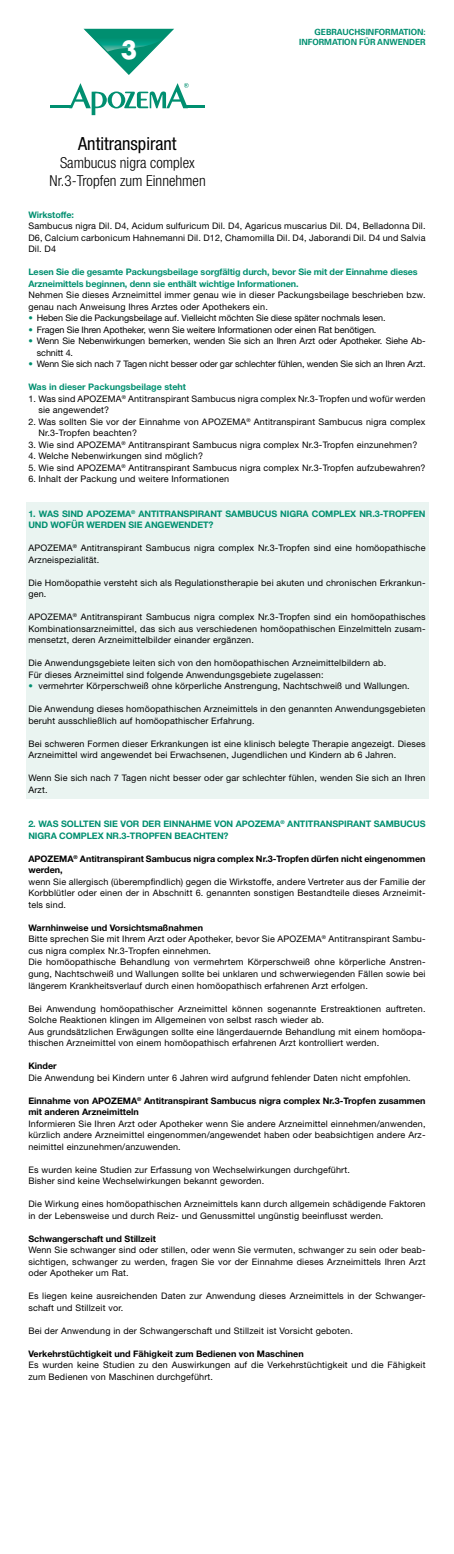
<style>
.page{position:relative;width:454px;height:1554px;background:#fff}
.page>*{position:absolute;margin:0;border:0;box-sizing:border-box;transform-origin:0 0}
.t1{font:700 24px "Futura Std";color:#fff}
.t2{font:condensed 18.1px "Helvetica Neue LT Std";color:#000}
.t3{font:300 condensed 15.1px/17.8px "Helvetica Neue LT Std";color:#000;text-align:center}
.t4{font:9px/11.5px "Helvetica Neue LT Std";letter-spacing:.02em;color:#000}
.t5{font:700 9px/11.5px "Helvetica Neue LT Std";letter-spacing:-.01em;color:#008f70}
.t6{font:9px/11.5px "Helvetica Neue LT Std";letter-spacing:-.01em;color:#000}
.t7{font:700 9px/11.5px "Helvetica Neue LT Std";color:#000}
.t8{font:700 8.5px/10.2px "Univers LT Std";letter-spacing:-.005em;color:#008f70;text-align:right}
.s1{color:#008f70}
.s2{font-weight:700}
</style>
<div class="page">
<div style="left:26px;top:502px;width:402px;height:296px;background:#eaf4f1"></div>
<svg style="left:83px;top:28px;width:91px;height:47px"></svg>
<hr style="left:51px;top:105px;width:21px;height:3px;background:#008f70">
<hr style="left:183px;top:105px;width:22px;height:3px;background:#008f70">
<svg style="left:69px;top:83px;width:119px;height:32px"></svg>
<h1 class="t1" style="left:121px;top:34px;width:18px">3</h1>
<h2 class="t2" style="left:78px;top:133px;width:100px">Antitranspirant</h2>
<h3 class="t3" style="left:50px;top:153px;width:157px">Sambucus nigra complex<br>Nr.3-Tropfen zum Einnehmen</h3>
<p class="t8" style="left:299px;top:26px;width:128px">GEBRAUCHSINFORMATION:<br>INFORMATION FÜR ANWENDER</p>
<p class="t5" style="left:28px;top:208px;width:47px">Wirkstoffe:</p>
<p class="t4" style="left:28px;top:220px;width:398px;text-align:justify">Sambucus nigra Dil. D4, Acidum sulfuricum Dil. D4, Agaricus muscarius Dil. D4, Belladonna Dil.<br>D6, Calcium carbonicum Hahnemanni Dil. D12, Chamomilla Dil. D4, Jaborandi Dil. D4 und Salvia Dil. D4</p>
<p class="t5" style="left:28px;top:266px;width:390px">Lesen Sie die gesamte Packungsbeilage sorgfältig durch, bevor Sie mit der Einnahme dieses<br>Arzneimittels beginnen, denn sie enthält wichtige Informationen.</p>
<p class="t4" style="left:28px;top:289px;width:398px">Nehmen Sie dieses Arzneimittel immer genau wie in dieser Packungsbeilage beschrieben bzw. genau nach Anweisung Ihres Arztes oder Apothekers ein.</p>
<p class="t6" style="left:28px;top:312px;width:358px"><span class="s1">•</span> Heben Sie die Packungsbeilage auf. Vielleicht möchten Sie diese später nochmals lesen.</p>
<p class="t6" style="left:28px;top:324px;width:349px"><span class="s1">•</span> Fragen Sie Ihren Apotheker, wenn Sie weitere Informationen oder einen Rat benötigen.</p>
<p class="t6" style="left:37px;top:335px;width:390px;text-indent:-9px"><span class="s1">•</span> Wenn Sie Nebenwirkungen bemerken, wenden Sie sich an Ihren Arzt oder Apotheker. Siehe Ab&shy;schnitt 4.</p>
<p class="t6" style="left:28px;top:358px;width:398px"><span class="s1">•</span> Wenn Sie sich nach 7 Tagen nicht besser oder gar schlechter fühlen, wenden Sie sich an Ihren Arzt.</p>
<p class="t5" style="left:28px;top:381px;width:159px">Was in dieser Packungsbeilage steht</p>
<p class="t4" style="left:38px;top:393px;width:388px;text-indent:-10px">1. Was sind APOZEMA<sup>®</sup> Antitranspirant Sambucus nigra complex Nr.3-Tropfen und wofür werden sie angewendet?</p>
<p class="t4" style="left:38px;top:416px;width:388px;text-indent:-10px">2. Was sollten Sie vor der Einnahme von APOZEMA<sup>®</sup> Antitranspirant Sambucus nigra complex<br>Nr.3-Tropfen beachten?</p>
<p class="t4" style="left:28px;top:439px;width:390px">3. Wie sind APOZEMA<sup>®</sup> Antitranspirant Sambucus nigra complex Nr.3-Tropfen einzunehmen?</p>
<p class="t4" style="left:28px;top:450px;width:176px">4. Welche Nebenwirkungen sind möglich?</p>
<p class="t4" style="left:28px;top:462px;width:398px">5. Wie sind APOZEMA<sup>®</sup> Antitranspirant Sambucus nigra complex Nr.3-Tropfen aufzubewahren?</p>
<p class="t4" style="left:28px;top:473px;width:202px">6. Inhalt der Packung und weitere Informationen</p>
<p class="t5" style="left:28px;top:507px;width:398px">1. WAS SIND APOZEMA<sup>®</sup> ANTITRANSPIRANT SAMBUCUS NIGRA COMPLEX NR.3-TROPFEN<br>UND WOFÜR WERDEN SIE ANGEWENDET?</p>
<p class="t4" style="left:28px;top:542px;width:398px">APOZEMA<sup>®</sup> Antitranspirant Sambucus nigra complex Nr.3-Tropfen sind eine homöopathische<br>Arzneispezialität.</p>
<p class="t4" style="left:28px;top:577px;width:398px">Die Homöopathie versteht sich als Regulationstherapie bei akuten und chronischen Erkrankun&shy;gen.</p>
<p class="t4" style="left:28px;top:611px;width:398px;text-align:justify">APOZEMA<sup>®</sup> Antitranspirant Sambucus nigra complex Nr.3-Tropfen sind ein homöopathisches Kombinationsarzneimittel, das sich aus verschiedenen homöopathischen Einzelmitteln zusam&shy;mensetzt, deren Arzneimittelbilder einander ergänzen.</p>
<p class="t4" style="left:28px;top:657px;width:359px">Die Anwendungsgebiete leiten sich von den homöopathischen Arzneimittelbildern ab.<br>Für dieses Arzneimittel sind folgende Anwendungsgebiete zugelassen:</p>
<p class="t4" style="left:28px;top:680px;width:382px"><span class="s1">•</span> vermehrter Körperschweiß ohne körperliche Anstrengung, Nachtschweiß und Wallungen.</p>
<p class="t4" style="left:28px;top:703px;width:398px">Die Anwendung dieses homöopathischen Arzneimittels in den genannten Anwendungsgebieten beruht ausschließlich auf homöopathischer Erfahrung.</p>
<p class="t4" style="left:28px;top:738px;width:398px">Bei schweren Formen dieser Erkrankungen ist eine klinisch belegte Therapie angezeigt. Dieses<br>Arzneimittel wird angewendet bei Erwachsenen, Jugendlichen und Kindern ab 6 Jahren.</p>
<p class="t4" style="left:28px;top:772px;width:398px">Wenn Sie sich nach 7 Tagen nicht besser oder gar schlechter fühlen, wenden Sie sich an Ihren<br>Arzt.</p>
<p class="t5" style="left:28px;top:818px;width:398px">2. WAS SOLLTEN SIE VOR DER EINNAHME VON APOZEMA<sup>®</sup> ANTITRANSPIRANT SAMBUCUS<br>NIGRA COMPLEX NR.3-TROPFEN BEACHTEN?</p>
<p class="t7" style="left:28px;top:852px;width:398px">APOZEMA<sup>®</sup> Antitranspirant Sambucus nigra complex Nr.3-Tropfen dürfen nicht eingenommen werden,</p>
<p class="t4" style="left:28px;top:876px;width:398px;text-align:justify">wenn Sie allergisch (überempfindlich) gegen die Wirkstoffe, andere Vertreter aus der Familie der Korbblütler oder einen der in Abschnitt 6. genannten sonstigen Bestandteile dieses Arzneimit&shy;tels sind.</p>
<p class="t4" style="left:28px;top:922px;width:398px"><span class="s2">Warnhinweise und Vorsichtsmaßnahmen<br></span>Bitte sprechen Sie mit Ihrem Arzt oder Apotheker, bevor Sie APOZEMA<sup>®</sup> Antitranspirant Sambu&shy;cus nigra complex Nr.3-Tropfen einnehmen.<br>Die homöopathische Behandlung von vermehrtem Körperschweiß ohne körperliche Anstren&shy;gung, Nachtschweiß und Wallungen sollte bei unklaren und schwerwiegenden Fällen sowie bei längerem Krankheitsverlauf durch einen homöopathisch erfahrenen Arzt erfolgen.</p>
<p class="t4" style="left:28px;top:1002px;width:398px">Bei Anwendung homöopathischer Arzneimittel können sogenannte Erstreaktionen auftreten.<br>Solche Reaktionen klingen im Allgemeinen von selbst rasch wieder ab.<br>Aus grundsätzlichen Erwägungen sollte eine längerdauernde Behandlung mit einem homöopa&shy;thischen Arzneimittel von einem homöopathisch erfahrenen Arzt kontrolliert werden.</p>
<p class="t7" style="left:28px;top:1059px;width:30px">Kinder</p>
<p class="t4" style="left:28px;top:1071px;width:384px">Die Anwendung bei Kindern unter 6 Jahren wird aufgrund fehlender Daten nicht empfohlen.</p>
<p class="t7" style="left:28px;top:1094px;width:398px">Einnahme von APOZEMA<sup>®</sup> Antitranspirant Sambucus nigra complex Nr.3-Tropfen zusammen mit anderen Arzneimitteln</p>
<p class="t4" style="left:28px;top:1117px;width:398px;text-align:justify">Informieren Sie Ihren Arzt oder Apotheker wenn Sie andere Arzneimittel einnehmen/anwenden, kürzlich andere Arzneimittel eingenommen/angewendet haben oder beabsichtigen andere Arz&shy;neimittel einzunehmen/anzuwenden.</p>
<p class="t4" style="left:28px;top:1163px;width:323px">Es wurden keine Studien zur Erfassung von Wechselwirkungen durchgeführt.<br>Bisher sind keine Wechselwirkungen bekannt geworden.</p>
<p class="t4" style="left:28px;top:1198px;width:398px">Die Wirkung eines homöopathischen Arzneimittels kann durch allgemein schädigende Faktoren in der Lebensweise und durch Reiz- und Genussmittel ungünstig beeinflusst werden.</p>
<p class="t7" style="left:28px;top:1232px;width:129px">Schwangerschaft und Stillzeit</p>
<p class="t4" style="left:28px;top:1244px;width:398px;text-align:justify">Wenn Sie schwanger sind oder stillen, oder wenn Sie vermuten, schwanger zu sein oder beab&shy;sichtigen, schwanger zu werden, fragen Sie vor der Einnahme dieses Arzneimittels Ihren Arzt oder Apotheker um Rat.</p>
<p class="t4" style="left:28px;top:1290px;width:398px">Es liegen keine ausreichenden Daten zur Anwendung dieses Arzneimittels in der Schwanger&shy;schaft und Stillzeit vor.</p>
<p class="t4" style="left:28px;top:1324px;width:326px">Bei der Anwendung in der Schwangerschaft und Stillzeit ist Vorsicht geboten.</p>
<p class="t7" style="left:28px;top:1347px;width:277px">Verkehrstüchtigkeit und Fähigkeit zum Bedienen von Maschinen</p>
<p class="t4" style="left:28px;top:1359px;width:398px">Es wurden keine Studien zu den Auswirkungen auf die Verkehrstüchtigkeit und die Fähigkeit zum Bedienen von Maschinen durchgeführt.</p>
</div>
